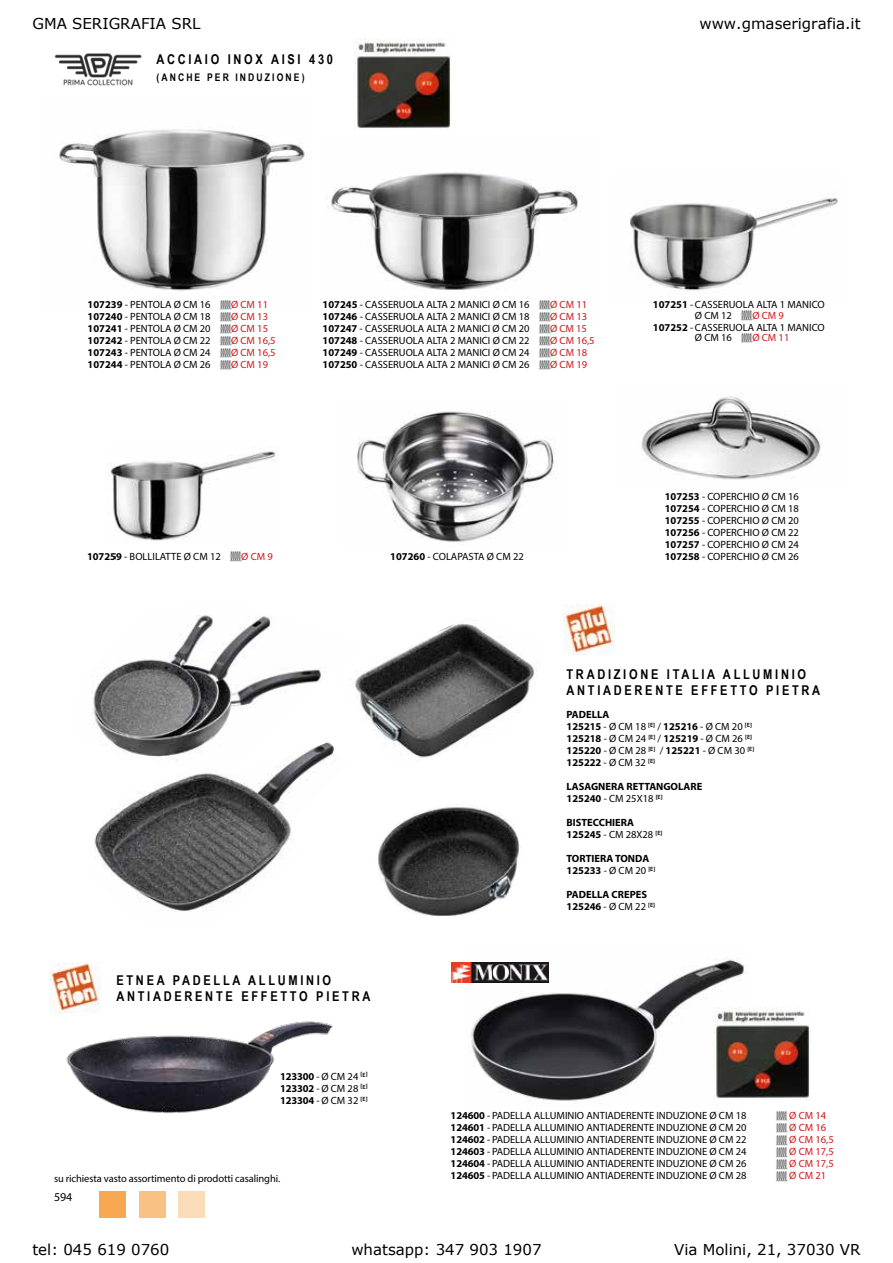
<style>
.page{position:relative;width:893px;height:1263px;background:#fff}
.page>*{position:absolute;margin:0;border:0;box-sizing:border-box;transform-origin:0 0}
.t1{font:15px "Verdana";color:#000}
.t2{font:700 13.5px/16.2px "Arial Narrow";letter-spacing:.2em;color:#000}
.t3{font:12px "Myriad Pro";color:#000}
.t4{font:10.5px/12px "Myriad Pro";color:#000}
.t5{font:700 10.5px/12px "Myriad Pro";color:#000}
.t6{font:10.5px "Myriad Pro";color:#cd1719}
.t7{font:700 10.5px "Arial Narrow";letter-spacing:.2em;color:#000}
.s1{font-weight:700}
.s2{color:#cd1719}
.s3{font-weight:400}
</style>
<div class="page">
<img style="left:58px;top:1012px;width:275px;height:102px">
<img style="left:50px;top:963px;width:51px;height:49px">
<svg style="left:775px;top:1111px;width:12px;height:70px"></svg>
<img style="left:465px;top:958px;width:279px;height:143px">
<img style="left:451px;top:963px;width:98px;height:19px">
<img style="left:713px;top:1008px;width:97px;height:92px">
<img style="left:563px;top:605px;width:52px;height:49px">
<img style="left:354px;top:38px;width:97px;height:91px">
<img style="left:54px;top:53px;width:87px;height:33px">
<img style="left:59px;top:129px;width:246px;height:181px">
<img style="left:331px;top:172px;width:247px;height:150px">
<img style="left:630px;top:197px;width:208px;height:94px">
<img style="left:641px;top:396px;width:180px;height:84px">
<img style="left:107px;top:451px;width:169px;height:90px">
<img style="left:357px;top:411px;width:199px;height:131px">
<svg style="left:220px;top:300px;width:11px;height:70px"></svg>
<svg style="left:538px;top:300px;width:12px;height:70px"></svg>
<svg style="left:230px;top:552px;width:11px;height:10px"></svg>
<svg style="left:741px;top:310px;width:11px;height:10px"></svg>
<svg style="left:741px;top:333px;width:11px;height:10px"></svg>
<img style="left:378px;top:807px;width:143px;height:109px">
<img style="left:92px;top:615px;width:233px;height:127px">
<img style="left:94px;top:742px;width:241px;height:169px">
<img style="left:355px;top:624px;width:184px;height:134px">
<div style="left:179px;top:1191px;width:26px;height:27px;background:#fbdcb9"></div>
<div style="left:139px;top:1191px;width:26px;height:27px;background:#f9c284"></div>
<div style="left:99px;top:1191px;width:27px;height:27px;background:#f7a850"></div>
<h1 class="t1" style="left:32px;top:14px;width:170px">GMA SERIGRAFIA SRL</h1>
<h1 class="t1" style="left:699px;top:14px;width:163px">www.gmaserigrafia.it</h1>
<p class="t2" style="left:156px;top:51px;width:178px">ACCIAIO INOX AISI 430</p>
<p class="t7" style="left:156px;top:69px;width:150px">(ANCHE PER INDUZIONE)</p>
<p class="t4" style="left:88px;top:299px;width:125px"><span class="s1">107239</span> - PENTOLA Ø CM 16</p>
<p class="t6" style="left:231px;top:298px;width:38px">Ø CM 11</p>
<p class="t4" style="left:88px;top:311px;width:125px"><span class="s1">107240</span> - PENTOLA Ø CM 18</p>
<p class="t6" style="left:231px;top:310px;width:38px">Ø CM 13</p>
<p class="t4" style="left:88px;top:323px;width:125px"><span class="s1">107241</span> - PENTOLA Ø CM 20</p>
<p class="t6" style="left:231px;top:322px;width:38px">Ø CM 15</p>
<p class="t4" style="left:88px;top:335px;width:125px"><span class="s1">107242</span> - PENTOLA Ø CM 22</p>
<p class="t6" style="left:231px;top:334px;width:46px">Ø CM 16,5</p>
<p class="t4" style="left:88px;top:347px;width:125px"><span class="s1">107243</span> - PENTOLA Ø CM 24</p>
<p class="t6" style="left:231px;top:346px;width:46px">Ø CM 16,5</p>
<p class="t4" style="left:88px;top:359px;width:125px"><span class="s1">107244</span> - PENTOLA Ø CM 26</p>
<p class="t6" style="left:231px;top:358px;width:38px">Ø CM 19</p>
<p class="t4" style="left:322px;top:299px;width:209px"><span class="s1">107245</span> - CASSERUOLA ALTA 2 MANICI Ø CM 16</p>
<p class="t6" style="left:550px;top:298px;width:38px">Ø CM 11</p>
<p class="t4" style="left:322px;top:311px;width:209px"><span class="s1">107246</span> - CASSERUOLA ALTA 2 MANICI Ø CM 18</p>
<p class="t6" style="left:550px;top:310px;width:38px">Ø CM 13</p>
<p class="t4" style="left:322px;top:323px;width:209px"><span class="s1">107247</span> - CASSERUOLA ALTA 2 MANICI Ø CM 20</p>
<p class="t6" style="left:550px;top:322px;width:38px">Ø CM 15</p>
<p class="t4" style="left:322px;top:335px;width:209px"><span class="s1">107248</span> - CASSERUOLA ALTA 2 MANICI Ø CM 22</p>
<p class="t6" style="left:550px;top:334px;width:46px">Ø CM 16,5</p>
<p class="t4" style="left:322px;top:347px;width:209px"><span class="s1">107249</span> - CASSERUOLA ALTA 2 MANICI Ø CM 24</p>
<p class="t6" style="left:550px;top:346px;width:38px">Ø CM 18</p>
<p class="t4" style="left:322px;top:359px;width:209px"><span class="s1">107250</span> - CASSERUOLA ALTA 2 MANICI Ø CM 26</p>
<p class="t6" style="left:550px;top:358px;width:38px">Ø CM 19</p>
<p class="t4" style="left:87px;top:550px;width:135px"><span class="s1">107259</span> - BOLLILATTE Ø CM 12</p>
<p class="t6" style="left:241px;top:550px;width:33px">Ø CM 9</p>
<p class="t4" style="left:390px;top:550px;width:135px"><span class="s1">107260</span> - COLAPASTA Ø CM 22</p>
<p class="t4" style="left:695px;top:299px;width:131px;line-height:10.5px;text-indent:-42px"><span class="s1">107251</span> - CASSERUOLA ALTA 1 MANICO<br>Ø CM 12</p>
<p class="t4" style="left:653px;top:309px;width:173px;text-indent:99px"><span class="s2">Ø CM 9<br></span><span class="s1">107252</span> - CASSERUOLA ALTA 1 MANICO</p>
<p class="t4" style="left:695px;top:332px;width:38px">Ø CM 16</p>
<p class="t6" style="left:752px;top:331px;width:38px">Ø CM 11</p>
<p class="t4" style="left:665px;top:490px;width:136px;text-align:justify"><span class="s1">107253</span> - COPERCHIO Ø CM 16<br><span class="s1">107254</span> - COPERCHIO Ø CM 18<br><span class="s1">107255</span> - COPERCHIO Ø CM 20<br><span class="s1">107256</span> - COPERCHIO Ø CM 22<br><span class="s1">107257</span> - COPERCHIO Ø CM 24<br><span class="s1">107258</span> - COPERCHIO Ø CM 26</p>
<p class="t2" style="left:566px;top:666px;width:255px">TRADIZIONE ITALIA ALLUMINIO<br>ANTIADERENTE EFFETTO PIETRA</p>
<p class="t2" style="left:116px;top:971px;width:255px">ETNEA PADELLA ALLUMINIO<br>ANTIADERENTE EFFETTO PIETRA</p>
<p class="t5" style="left:280px;top:1070px;width:89px;text-align:justify">123300 <span class="s3">- Ø CM 24</span> <sup>[</sup><sup>E</sup><sup>] </sup>123302 <span class="s3">- Ø CM 28</span> <sup>[</sup><sup>E</sup><sup>] </sup>123304 <span class="s3">- Ø CM 32</span> <sup>[</sup><sup>E</sup><sup>]</sup></p>
<p class="t4" style="left:54px;top:1172px;width:228px">su richiesta vasto assortimento di prodotti casalinghi.</p>
<p class="t3" style="left:54px;top:1190px;width:20px">594</p>
<p class="t5" style="left:566px;top:708px;width:189px">PADELLA<br>125215 <span class="s3">- Ø CM 18</span> <sup>[</sup><sup>E</sup><sup>]</sup> <span class="s3">/</span> 125216 <span class="s3">- Ø CM 20</span> <sup>[</sup><sup>E</sup><sup>]<br></sup>125218 <span class="s3">- Ø CM 24</span> <sup>[</sup><sup>E</sup><sup>]</sup> <span class="s3">/</span> 125219 <span class="s3">- Ø CM 26</span> <sup>[</sup><sup>E</sup><sup>]<br></sup>125220 <span class="s3">- Ø CM 28</span> <sup>[</sup><sup>E</sup><sup>]</sup> <span class="s3">/</span> 125221 <span class="s3">- Ø CM 30</span> <sup>[</sup><sup>E</sup><sup>]<br></sup>125222 <span class="s3">- Ø CM 32</span> <sup>[</sup><sup>E</sup><sup>]</sup></p>
<p class="t5" style="left:566px;top:780px;width:137px">LASAGNERA RETTANGOLARE<br>125240 <span class="s3">- CM 25X18</span> <sup>[</sup><sup>E</sup><sup>]</sup></p>
<p class="t5" style="left:566px;top:816px;width:98px">BISTECCHIERA<br>125245 <span class="s3">- CM 28X28</span> <sup>[</sup><sup>E</sup><sup>]</sup></p>
<p class="t5" style="left:566px;top:852px;width:90px">TORTIERA TONDA<br>125233 <span class="s3">- Ø CM 20</span> <sup>[</sup><sup>E</sup><sup>]</sup></p>
<p class="t5" style="left:566px;top:888px;width:90px">PADELLA CREPES<br>125246 <span class="s3">- Ø CM 22</span> <sup>[</sup><sup>E</sup><sup>]</sup></p>
<p class="t4" style="left:451px;top:1109px;width:297px"><span class="s1">124600</span> - PADELLA ALLUMINIO ANTIADERENTE INDUZIONE Ø CM 18</p>
<p class="t6" style="left:789px;top:1109px;width:38px">Ø CM 14</p>
<p class="t4" style="left:451px;top:1121px;width:297px"><span class="s1">124601</span> - PADELLA ALLUMINIO ANTIADERENTE INDUZIONE Ø CM 20</p>
<p class="t6" style="left:789px;top:1121px;width:38px">Ø CM 16</p>
<p class="t4" style="left:451px;top:1133px;width:297px"><span class="s1">124602</span> - PADELLA ALLUMINIO ANTIADERENTE INDUZIONE Ø CM 22</p>
<p class="t6" style="left:789px;top:1133px;width:46px">Ø CM 16,5</p>
<p class="t4" style="left:451px;top:1145px;width:297px"><span class="s1">124603</span> - PADELLA ALLUMINIO ANTIADERENTE INDUZIONE Ø CM 24</p>
<p class="t6" style="left:789px;top:1145px;width:46px">Ø CM 17,5</p>
<p class="t4" style="left:451px;top:1157px;width:297px"><span class="s1">124604</span> - PADELLA ALLUMINIO ANTIADERENTE INDUZIONE Ø CM 26</p>
<p class="t6" style="left:789px;top:1157px;width:46px">Ø CM 17,5</p>
<p class="t4" style="left:451px;top:1169px;width:297px"><span class="s1">124605</span> - PADELLA ALLUMINIO ANTIADERENTE INDUZIONE Ø CM 28</p>
<p class="t6" style="left:789px;top:1169px;width:38px">Ø CM 21</p>
<h1 class="t1" style="left:32px;top:1240px;width:138px">tel: 045 619 0760</h1>
<h1 class="t1" style="left:351px;top:1240px;width:192px">whatsapp: 347 903 1907</h1>
<h1 class="t1" style="left:674px;top:1240px;width:188px">Via Molini, 21, 37030 VR</h1>
</div>
